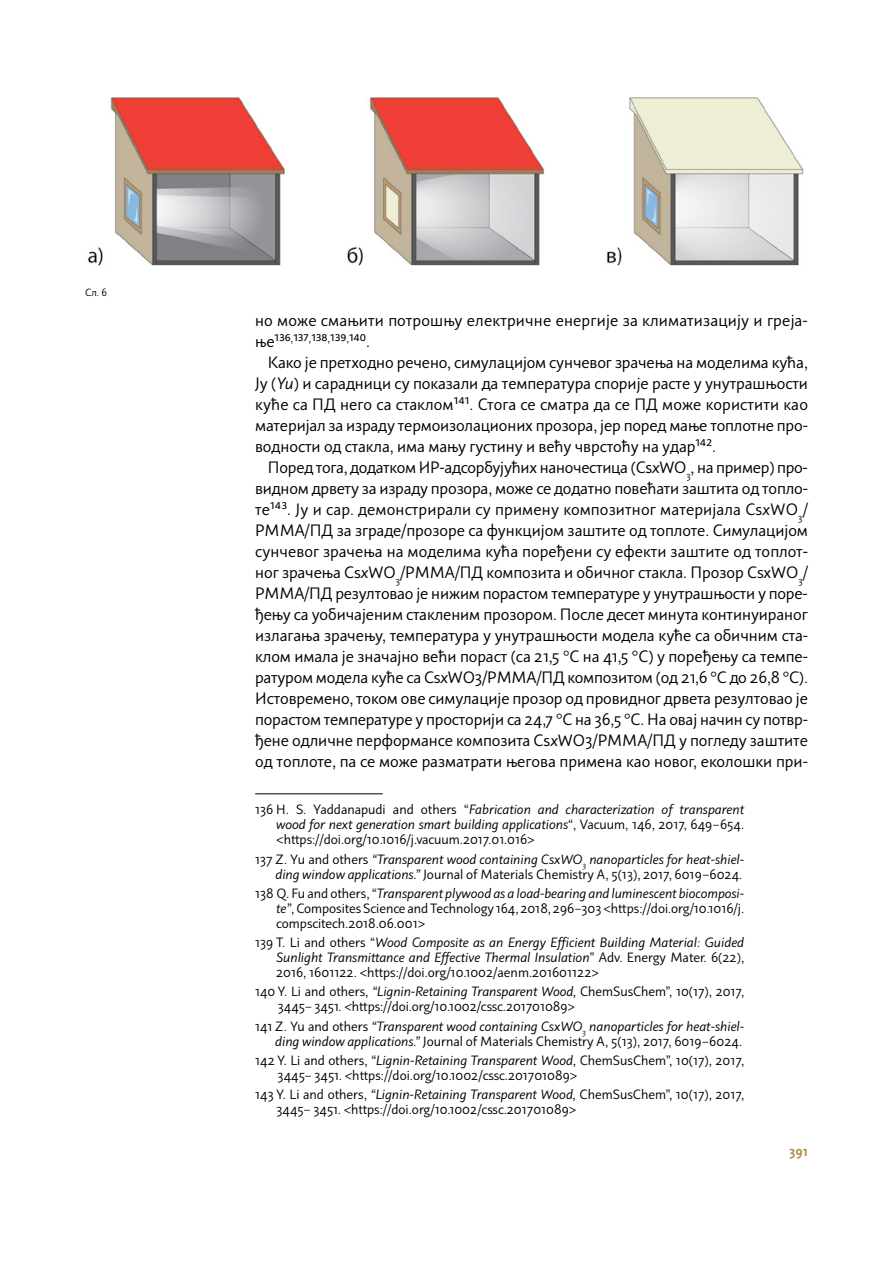
<style>
.page{position:relative;width:893px;height:1263px;background:#fff}
.page>*{position:absolute;margin:0;border:0;box-sizing:border-box;transform-origin:0 0}
.t1{font:16.5px/21px "Plusquam Sans LCG";letter-spacing:.005em;color:#000;text-align:justify}
.t2{font:13.5px/15px "Plusquam Sans LCG";color:#000}
.t3{font:italic 13.5px/15px "Plusquam Sans LCG";color:#000;text-align:right}
.t4{font:700 13.5px "Plusquam Sans LCG";color:#ab8d3f}
.t5{font:10.5px "Plusquam Sans LCG";color:#000}
.s1{font-style:italic}
.s2{font-style:normal}
</style>
<div class="page">
<hr style="left:255px;top:793px;width:128px;height:1px;background:#000">
<img style="left:88px;top:97px;width:716px;height:169px">
<p class="t5" style="left:85px;top:286px;width:23px">Сл. 6</p>
<p class="t1" style="left:255px;top:310px;width:553px">но може смањити потрошњу електричне енергије за климатизацију и греја&shy;ње136<sup>,</sup>137<sup>,</sup>138<sup>,</sup>139<sup>,</sup>140.</p>
<p class="t1" style="left:255px;top:352px;width:554px;text-indent:13px">Како је претходно речено, симулацијом сунчевог зрачења на моделима кућа, Ју (<span class="s1">Yu</span>) и сарадници су показали да температура спорије расте у унутрашњости куће са ПД него са стаклом141. Стога се сматра да се ПД може користити као материјал за израду термоизолационих прозора, јер поред мање топлотне про&shy;водности од стакла, има мању густину и већу чврстоћу на удар142.</p>
<p class="t1" style="left:255px;top:457px;width:554px;text-indent:13px">Поред тога, додатком ИР-адсорбујућих наночестица (Cs<span class="s1">x</span>WO<sub>3</sub>, на пример) про&shy;видном дрвету за израду прозора, може се додатно повећати заштита од топло&shy;те143. Ју и сар. демонстрирали су примену композитног материјала Cs<span class="s1">x</span>WO<sub>3</sub>/ PMMA/ПД за зграде/прозоре са функцијом заштите од топлоте. Симулацијом сунчевог зрачења на моделима кућа поређени су ефекти заштите од топлот&shy;ног зрачења Cs<span class="s1">x</span>WO<sub>3</sub>/PMMA/ПД композита и обичног стакла. Прозор CsxWO<sub>3</sub>/ PMMA/ПД резултовао је нижим порастом температуре у унутрашњости у поре&shy;ђењу са уобичајеним стакленим прозором. После десет минута континуираног излагања зрачењу, температура у унутрашњости модела куће са обичним ста&shy;клом имала је значајно већи пораст (са 21,5 °C на 41,5 °C) у поређењу са темпе&shy;ратуром модела куће са Cs<span class="s1">x</span>WO3/PMMA/ПД композитом (од 21,6 °C до 26,8 °C).<br>Истовремено, током ове симулације прозор од провидног дрвета резултовао је порастом температуре у просторији са 24,7 °C на 36,5 °C. На овај начин су потвр&shy;ђене одличне перформансе композита Cs<span class="s1">x</span>WO3/PMMA/ПД у погледу заштите од топлоте, па се може разматрати његова примена као новог, еколошки при-</p>
<p class="t2" style="left:276px;top:802px;width:469px;text-align:justify;text-indent:-21px">136 H. S. Yaddanapudi and others “<span class="s1">Fabrication and characterization of transparent wood for next generation smart building applications</span>“, Vacuum, 146, 2017, 649–654. &lt;https://doi.org/10.1016/j.vacuum.2017.01.016&gt;</p>
<p class="t3" style="left:255px;top:851px;width:490px"><span class="s2">137 Z. Yu and others</span> “Transparent wood containing CsxWO<sub>3</sub> nanoparticles for heat-shiel&shy;ding window applications.” <span class="s2">Journal of Materials Chemistry A, 5(13), 2017, 6019–6024.</span></p>
<p class="t2" style="left:276px;top:886px;width:469px;text-align:justify;text-indent:-21px">138 Q. Fu and others, “<span class="s1">Transparent plywood as a load-bearing and luminescent biocomposi&shy;te”</span>, Composites Science and Technology 164, 2018, 296–303 &lt;https://doi.org/10.1016/j. compscitech.2018.06.001&gt;</p>
<p class="t3" style="left:276px;top:935px;width:469px;text-align:justify;text-indent:-21px"><span class="s2">139 T. Li and others “</span>Wood Composite as an Energy Efficient Building Material: Guided Sunlight Transmittance and Effective Thermal Insulation<span class="s2">” Adv. Energy Mater. 6(22), 2016, 1601122. &lt;https://doi.org/10.1002/aenm.201601122&gt;</span></p>
<p class="t2" style="left:278px;top:984px;width:468px;text-indent:-23px">140 Y. Li and others, <span class="s1">“Lignin-Retaining Transparent Wood,</span> ChemSusChem”, 10(17), 2017,<br>3445– 3451. <span class="s1">&lt;</span>https://doi.org/10.1002/cssc.201701089&gt;</p>
<p class="t3" style="left:255px;top:1018px;width:490px"><span class="s2">141 Z. Yu and others</span> “Transparent wood containing CsxWO<sub>3</sub> nanoparticles for heat-shiel&shy;ding window applications.” <span class="s2">Journal of Materials Chemistry A, 5(13), 2017, 6019–6024.</span></p>
<p class="t2" style="left:278px;top:1053px;width:468px;text-indent:-22px">142 Y. Li and others, <span class="s1">“Lignin-Retaining Transparent Wood,</span> ChemSusChem”, 10(17), 2017,<br>3445– 3451. <span class="s1">&lt;</span>https://doi.org/10.1002/cssc.201701089&gt;</p>
<p class="t2" style="left:277px;top:1087px;width:469px;text-indent:-21px">143 Y. Li and others, <span class="s1">“Lignin-Retaining Transparent Wood,</span> ChemSusChem”, 10(17), 2017,<br>3445– 3451. <span class="s1">&lt;</span>https://doi.org/10.1002/cssc.201701089&gt;</p>
<p class="t4" style="left:789px;top:1143px;width:20px">391</p>
</div>
